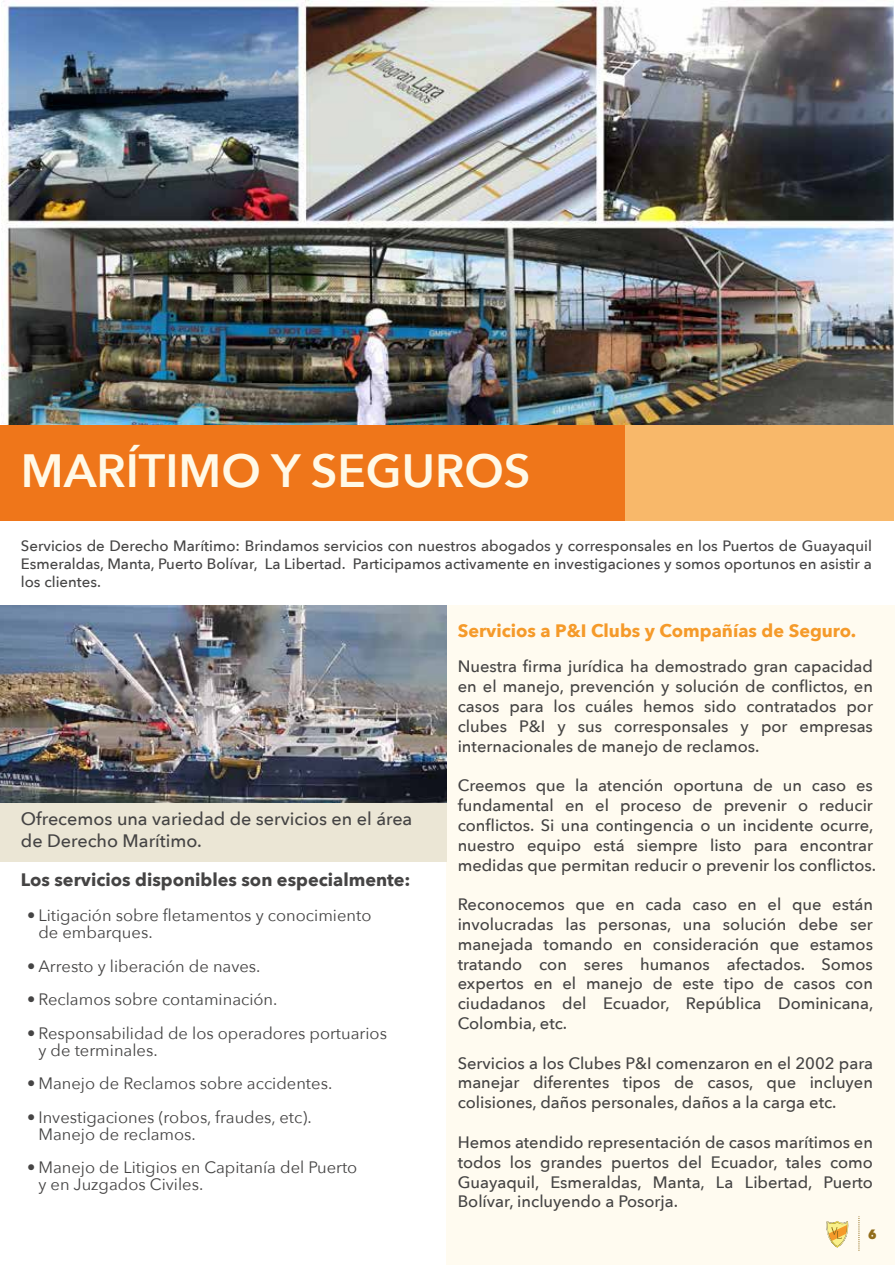
<style>
.page{position:relative;width:895px;height:1265px;background:#fff}
.page>*{position:absolute;margin:0;border:0;box-sizing:border-box;transform-origin:0 0}
.t1{font:600 46.5px "Avenir Next";color:#fff9e7}
.t2{font:500 18px/21.6px "Avenir Next";color:#454444}
.t3{font:700 18px "Avenir Next";color:#454444}
.t4{font:700 18px "Avenir Next";color:#f59a2a}
.t5{font:500 16.5px/19.8px "Avenir Next";color:#454444;text-align:justify}
.t6{font:16.5px/16.8px "Avenir Next";color:#454444}
.t7{font:500 15px/18px "Avenir Next";color:#454444;text-align:justify}
.t8{font:800 13.5px "Avenir Next";color:#916c1a;scale:.9 1}
</style>
<div class="page">
<div style="left:446px;top:606px;width:448px;height:658px;background:#fffbf0"></div>
<div style="left:0;top:793px;width:446px;height:68px;background:#ebe6d5"></div>
<img style="left:0;top:605px;width:446px;height:197px">
<img style="left:1px;top:0;width:892px;height:425px">
<div style="left:0;top:425px;width:893px;height:96px;background:#f8b86a"></div>
<div style="left:0;top:425px;width:624px;height:96px;background:#ef761a"></div>
<svg style="left:826px;top:1221px;width:23px;height:27px"></svg>
<svg style="left:858px;top:1216px;width:1px;height:34px"></svg>
<h1 class="t1" style="left:21px;top:431px;width:511px">MARÍTIMO Y SEGUROS</h1>
<p class="t7" style="left:21px;top:536px;width:852px">Servicios de Derecho Marítimo: Brindamos servicios con nuestros abogados y corresponsales en los Puertos de Guayaquil Esmeraldas, Manta, Puerto Bolívar, La Libertad. Participamos activamente en investigaciones y somos oportunos en asistir a los clientes.</p>
<p class="t2" style="left:21px;top:807px;width:393px">Ofrecemos una variedad de servicios en el área de Derecho Marítimo.</p>
<p class="t3" style="left:21px;top:863px;width:391px">Los servicios disponibles son especialmente:</p>
<p class="t6" style="left:38px;top:906px;width:334px;text-indent:-11px">• Litigación sobre fletamentos y conocimiento de embarques.</p>
<p class="t6" style="left:27px;top:956px;width:235px">• Arresto y liberación de naves.</p>
<p class="t6" style="left:27px;top:990px;width:252px">• Reclamos sobre contaminación.</p>
<p class="t6" style="left:38px;top:1023px;width:350px;text-indent:-11px">• Responsabilidad de los operadores portuarios y de terminales.</p>
<p class="t6" style="left:27px;top:1074px;width:307px">• Manejo de Reclamos sobre accidentes.</p>
<p class="t6" style="left:38px;top:1107px;width:275px;text-indent:-11px">• Investigaciones (robos, fraudes, etc).<br>Manejo de reclamos.</p>
<p class="t6" style="left:38px;top:1158px;width:320px;text-indent:-11px">• Manejo de Litigios en Capitanía del Puerto y en Juzgados Civiles.</p>
<p class="t4" style="left:457px;top:615px;width:400px">Servicios a P&amp;I Clubs y Compañías de Seguro.</p>
<p class="t5" style="left:457px;top:656px;width:417px">Nuestra firma jurídica ha demostrado gran capacidad en el manejo, prevención y solución de conflictos, en casos para los cuáles hemos sido contratados por clubes P&amp;I y sus corresponsales y por empresas internacionales de manejo de reclamos.</p>
<p class="t5" style="left:457px;top:775px;width:420px;text-align:left">Creemos que la atención oportuna de un caso es fundamental en el proceso de prevenir o reducir conflictos. Si una contingencia o un incidente ocurre, nuestro equipo está siempre listo para encontrar medidas que permitan reducir o prevenir los conflictos.</p>
<p class="t5" style="left:457px;top:894px;width:417px">Reconocemos que en cada caso en el que están involucradas las personas, una solución debe ser manejada tomando en consideración que estamos tratando con seres humanos afectados. Somos expertos en el manejo de este tipo de casos con ciudadanos del Ecuador, República Dominicana, Colombia, etc.</p>
<p class="t5" style="left:457px;top:1052px;width:417px">Servicios a los Clubes P&amp;I comenzaron en el 2002 para manejar diferentes tipos de casos, que incluyen colisiones, daños personales, daños a la carga etc.</p>
<p class="t5" style="left:457px;top:1131px;width:417px">Hemos atendido representación de casos marítimos en todos los grandes puertos del Ecuador, tales como Guayaquil, Esmeraldas, Manta, La Libertad, Puerto Bolívar, incluyendo a Posorja.</p>
<p class="t8" style="left:868px;top:1225px;width:11px">6</p>
</div>
